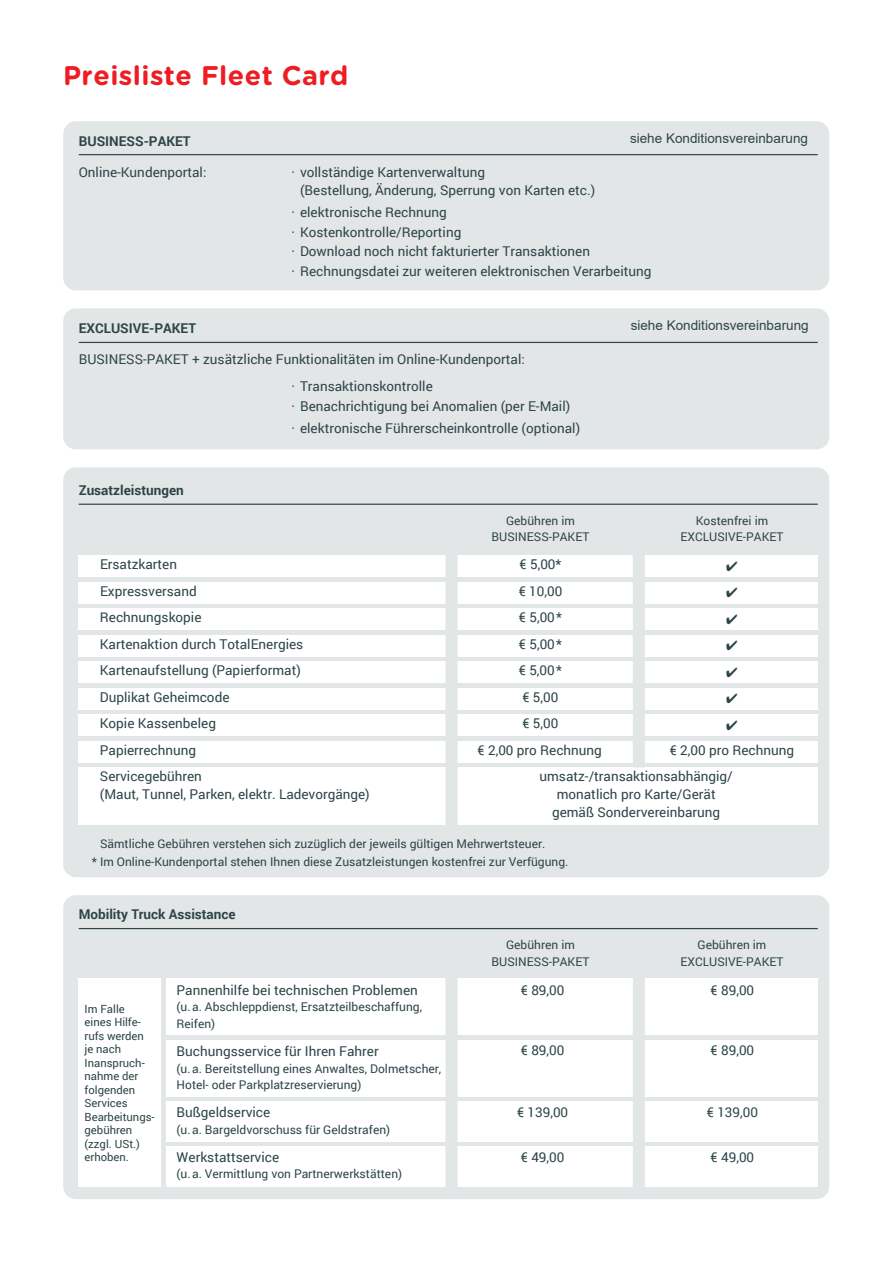
<style>
.page{position:relative;width:881px;height:1263px;background:#fff}
.page>*{position:absolute;margin:0;border:0;box-sizing:border-box;transform-origin:0 0}
.t1{font:700 27px "Gotham Rounded";letter-spacing:.015em;color:#ee1d23}
.t2{font:13.5px/19.5px "Roboto";color:#2d4548}
.t3{font:700 13.5px "Roboto";color:#2d4548}
.t4{font:13.5px "Arial";color:#2d4548}
.t5{font:12px/16.5px "Roboto";color:#2d4548}
.t6{font:11.25px/13.5px "Roboto";color:#2d4548}
</style>
<div class="page">
<div style="left:63px;top:121px;width:765px;height:169px;background:#e3e6e7;border-radius:13px"></div>
<div style="left:63px;top:308px;width:765px;height:141px;background:#e3e6e7;border-radius:13px"></div>
<div style="left:63px;top:895px;width:765px;height:304px;background:#e3e6e7;border-radius:13px"></div>
<div style="left:63px;top:467px;width:765px;height:410px;background:#e3e6e7;border-radius:13px"></div>
<div style="left:79px;top:555px;width:738px;height:22px;background:#fff"></div>
<div style="left:166px;top:978px;width:651px;height:57px;background:#fff"></div>
<div style="left:166px;top:1039px;width:651px;height:57px;background:#fff"></div>
<div style="left:166px;top:1101px;width:651px;height:40px;background:#fff"></div>
<div style="left:166px;top:1146px;width:651px;height:40px;background:#fff"></div>
<div style="left:79px;top:978px;width:82px;height:209px;background:#fff"></div>
<div style="left:79px;top:582px;width:738px;height:21px;background:#fff"></div>
<div style="left:79px;top:608px;width:738px;height:22px;background:#fff"></div>
<div style="left:79px;top:635px;width:738px;height:21px;background:#fff"></div>
<div style="left:79px;top:661px;width:738px;height:22px;background:#fff"></div>
<div style="left:79px;top:688px;width:738px;height:21px;background:#fff"></div>
<div style="left:79px;top:714px;width:738px;height:22px;background:#fff"></div>
<div style="left:79px;top:741px;width:738px;height:21px;background:#fff"></div>
<div style="left:79px;top:767px;width:738px;height:58px;background:#fff"></div>
<hr style="left:79px;top:154px;width:738px;height:1px;background:#2d4548">
<hr style="left:79px;top:342px;width:738px;height:1px;background:#2d4548">
<hr style="left:79px;top:504px;width:738px;height:1px;background:#2d4548">
<hr style="left:79px;top:928px;width:738px;height:1px;background:#2d4548">
<div style="left:445px;top:548px;width:12px;height:284px;background:#e3e6e7"></div>
<div style="left:445px;top:972px;width:12px;height:222px;background:#e3e6e7"></div>
<div style="left:632px;top:548px;width:12px;height:219px;background:#e3e6e7"></div>
<div style="left:632px;top:972px;width:12px;height:219px;background:#e3e6e7"></div>
<h1 class="t1" style="left:63px;top:56px;width:287px">Preisliste Fleet Card</h1>
<p class="t3" style="left:79px;top:131px;width:113px">BUSINESS-PAKET</p>
<p class="t4" style="left:629px;top:129px;width:179px">siehe Konditionsvereinbarung</p>
<p class="t2" style="left:79px;top:161px;width:129px">Online-Kundenportal:</p>
<p class="t2" style="left:300px;top:162px;width:296px;line-height:18px;text-indent:-9px">· vollständige Kartenverwaltung<br>(Bestellung, Änderung, Sperrung von Karten etc.)</p>
<p class="t2" style="left:291px;top:202px;width:361px">· elektronische Rechnung<br>· Kostenkontrolle/Reporting<br>· Download noch nicht fakturierter Transaktionen<br>· Rechnungsdatei zur weiteren elektronischen Verarbeitung</p>
<p class="t3" style="left:79px;top:319px;width:119px">EXCLUSIVE-PAKET</p>
<p class="t4" style="left:630px;top:316px;width:179px">siehe Konditionsvereinbarung</p>
<p class="t2" style="left:291px;top:346px;width:235px;line-height:26.7px;text-indent:-213px">BUSINESS-PAKET + zusätzliche Funktionalitäten im Online-Kundenportal: · Transaktionskontrolle</p>
<p class="t2" style="left:291px;top:394px;width:290px;line-height:22.5px">· Benachrichtigung bei Anomalien (per E-Mail)<br>· elektronische Führerscheinkontrolle (optional)</p>
<p class="t3" style="left:79px;top:481px;width:107px">Zusatzleistungen</p>
<p class="t5" style="left:506px;top:512px;width:70px">Gebühren im</p>
<p class="t5" style="left:695px;top:512px;width:74px">Kostenfrei im</p>
<p class="t5" style="left:491px;top:528px;width:99px">BUSINESS-PAKET</p>
<p class="t5" style="left:680px;top:528px;width:104px">EXCLUSIVE-PAKET</p>
<p class="t2" style="left:100px;top:554px;width:78px">Ersatzkarten</p>
<p class="t2" style="left:519px;top:554px;width:43px">€ 5,00*</p>
<p class="t2" style="left:100px;top:580px;width:98px">Expressversand</p>
<p class="t2" style="left:518px;top:580px;width:45px">€ 10,00</p>
<p class="t2" style="left:100px;top:607px;width:103px">Rechnungskopie</p>
<p class="t2" style="left:518px;top:607px;width:45px">€ 5,00*</p>
<p class="t2" style="left:100px;top:634px;width:205px">Kartenaktion durch TotalEnergies</p>
<p class="t2" style="left:518px;top:634px;width:45px">€ 5,00*</p>
<p class="t2" style="left:100px;top:660px;width:202px">Kartenaufstellung (Papierformat)</p>
<p class="t2" style="left:518px;top:660px;width:45px">€ 5,00*</p>
<p class="t2" style="left:100px;top:687px;width:131px">Duplikat Geheimcode</p>
<p class="t2" style="left:522px;top:687px;width:37px">€ 5,00</p>
<p class="t2" style="left:100px;top:713px;width:117px">Kopie Kassenbeleg</p>
<p class="t2" style="left:522px;top:713px;width:37px">€ 5,00</p>
<p class="t2" style="left:100px;top:740px;width:98px">Papierrechnung</p>
<p class="t2" style="left:477px;top:740px;width:126px">€ 2,00 pro Rechnung</p>
<p class="t2" style="left:669px;top:740px;width:126px">€ 2,00 pro Rechnung</p>
<p class="t2" style="left:100px;top:766px;width:103px">Servicegebühren</p>
<p class="t2" style="left:539px;top:766px;width:195px">umsatz-/transaktionsabhängig/</p>
<p class="t2" style="left:100px;top:784px;width:271px">(Maut, Tunnel, Parken, elektr. Ladevorgänge)</p>
<p class="t2" style="left:551px;top:785px;width:170px;line-height:18px;text-align:center">monatlich pro Karte/Gerät gemäß Sondervereinbarung</p>
<p class="t5" style="left:92px;top:834px;width:478px;line-height:18px;text-indent:8px">Sämtliche Gebühren verstehen sich zuzüglich der jeweils gültigen Mehrwertsteuer.<br>* Im Online-Kundenportal stehen Ihnen diese Zusatzleistungen kostenfrei zur Verfügung.</p>
<p class="t3" style="left:79px;top:905px;width:158px">Mobility Truck Assistance</p>
<p class="t6" style="left:85px;top:1002px;width:71px">Im Falle eines Hilfe&shy;rufs werden je nach<br>Inanspruch&shy;nahme der folgenden<br>Services<br>Bearbeitungs&shy;gebühren (zzgl. USt.) erhoben.</p>
<p class="t2" style="left:176px;top:980px;width:242px">Pannenhilfe bei technischen Problemen</p>
<p class="t5" style="left:176px;top:998px;width:247px">(u.a. Abschleppdienst, Ersatzteilbeschaffung,<br>Reifen)</p>
<p class="t2" style="left:176px;top:1041px;width:203px">Buchungsservice für Ihren Fahrer</p>
<p class="t5" style="left:176px;top:1059px;width:266px">(u.a. Bereitstellung eines Anwaltes, Dolmetscher,<br>Hotel- oder Parkplatzreservierung)</p>
<p class="t2" style="left:176px;top:1102px;width:95px">Bußgeldservice</p>
<p class="t5" style="left:176px;top:1120px;width:215px">(u.a. Bargeldvorschuss für Geldstrafen)</p>
<p class="t2" style="left:176px;top:1146px;width:104px">Werkstattservice</p>
<p class="t5" style="left:176px;top:1165px;width:227px">(u.a. Vermittlung von Partnerwerkstätten)</p>
<p class="t5" style="left:506px;top:936px;width:70px">Gebühren im</p>
<p class="t5" style="left:697px;top:936px;width:70px">Gebühren im</p>
<p class="t5" style="left:491px;top:953px;width:99px">BUSINESS-PAKET</p>
<p class="t5" style="left:680px;top:953px;width:104px">EXCLUSIVE-PAKET</p>
<p class="t2" style="left:520px;top:980px;width:45px">€ 89,00</p>
<p class="t2" style="left:710px;top:980px;width:45px">€ 89,00</p>
<p class="t2" style="left:520px;top:1040px;width:45px">€ 89,00</p>
<p class="t2" style="left:710px;top:1040px;width:45px">€ 89,00</p>
<p class="t2" style="left:517px;top:1102px;width:53px">€ 139,00</p>
<p class="t2" style="left:520px;top:1147px;width:45px">€ 49,00</p>
<p class="t2" style="left:706px;top:1102px;width:53px">€ 139,00</p>
<p class="t2" style="left:710px;top:1147px;width:45px">€ 49,00</p>
</div>
